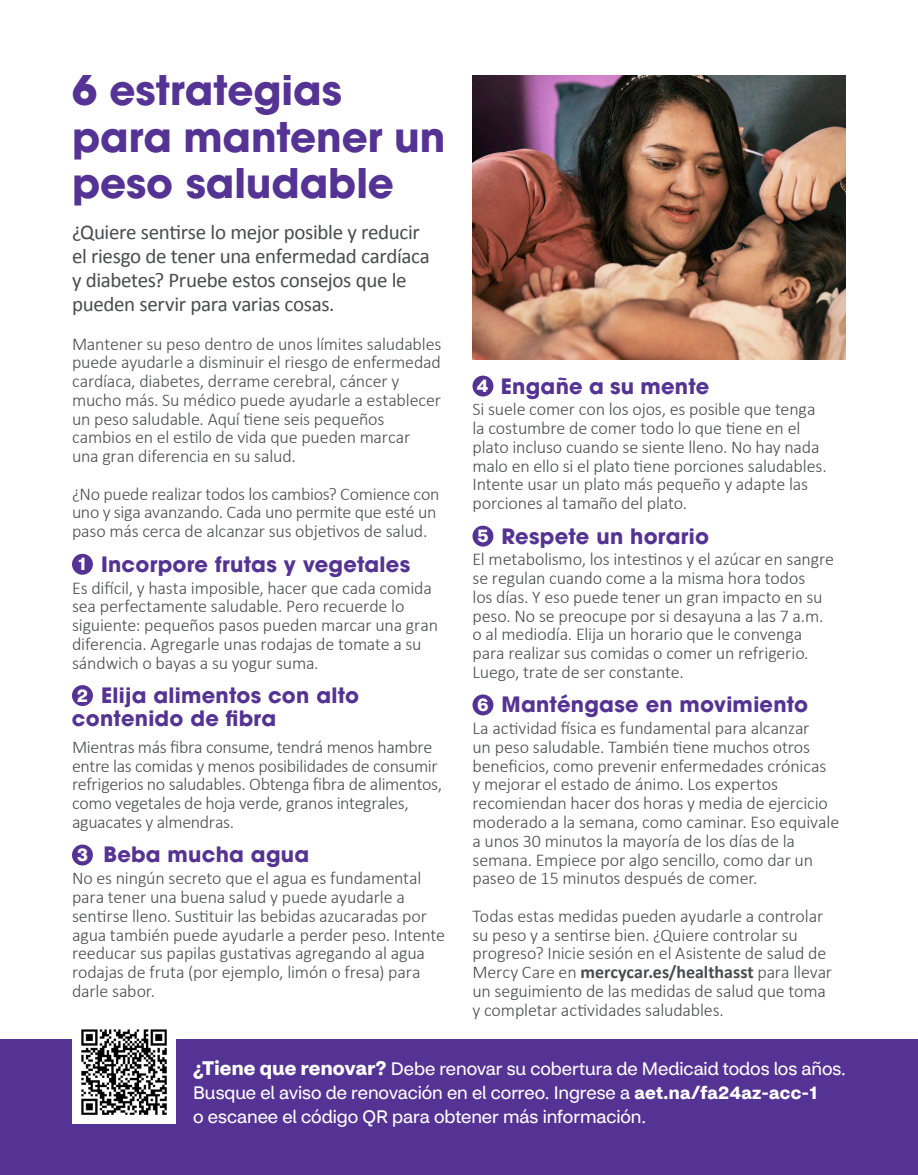
<style>
.page{position:relative;width:918px;height:1175px;background:#fff}
.page>*{position:absolute;margin:0;border:0;box-sizing:border-box;transform-origin:0 0}
.t1{font:700 40.5px/46.5px "ITC Avant Garde Pro";color:#553394}
.t2{font:21px/24px "Calibri";letter-spacing:-.02em;color:#4b4c4d}
.t3{font:700 21px/22.5px "ITC Avant Garde Pro";letter-spacing:.01em;color:#553394}
.t4{font:300 18px/18.8px "Calibri";letter-spacing:-.01em;color:#4b4c4d}
.t5{font:18px/24px "CVS Health Sans";letter-spacing:-.005em;color:#fff}
.s1{font-family:"CVS Health Sans";font-size:18px;color:#fff}
.s2{font-weight:700}
.s3{font-weight:700;font-size:19.5px}
</style>
<div class="page">
<div style="left:0;top:1040px;width:918px;height:134px;background:#553394"></div>
<div style="left:72px;top:554px;width:21px;height:20px;background:#553394;border-radius:50%"></div>
<div style="left:72px;top:685px;width:21px;height:21px;background:#553394;border-radius:50%"></div>
<div style="left:72px;top:844px;width:21px;height:21px;background:#553394;border-radius:50%"></div>
<img style="left:472px;top:75px;width:374px;height:284px">
<div style="left:472px;top:375px;width:21px;height:21px;background:#553394;border-radius:50%"></div>
<div style="left:472px;top:525px;width:21px;height:21px;background:#553394;border-radius:50%"></div>
<div style="left:472px;top:694px;width:21px;height:21px;background:#553394;border-radius:50%"></div>
<img style="left:72px;top:1029px;width:103px;height:94px">
<h2 class="t1" style="left:72px;top:66px;width:375px">6 estrategias para mantener un peso saludable</h2>
<p class="t2" style="left:72px;top:220px;width:359px">¿Quiere sentirse lo mejor posible y reducir el riesgo de tener una enfermedad cardíaca y diabetes? Pruebe estos consejos que le pueden servir para varias cosas.</p>
<p class="t4" style="left:72px;top:334px;width:371px">Mantener su peso dentro de unos límites saludables puede ayudarle a disminuir el riesgo de enfermedad cardíaca, diabetes, derrame cerebral, cáncer y mucho más. Su médico puede ayudarle a establecer un peso saludable. Aquí tiene seis pequeños cambios en el estilo de vida que pueden marcar<br>una gran diferencia en su salud.</p>
<p class="t4" style="left:72px;top:484px;width:369px">¿No puede realizar todos los cambios? Comience con uno y siga avanzando. Cada uno permite que esté un paso más cerca de alcanzar sus objetivos de salud.</p>
<h3 class="t3" style="left:78px;top:552px;width:334px"><span class="s1">1</span> Incorpore frutas y vegetales</h3>
<p class="t4" style="left:72px;top:578px;width:368px">Es difícil, y hasta imposible, hacer que cada comida sea perfectamente saludable. Pero recuerde lo siguiente: pequeños pasos pueden marcar una gran diferencia. Agregarle unas rodajas de tomate a su sándwich o bayas a su yogur suma.</p>
<h3 class="t3" style="left:72px;top:684px;width:289px"><span class="s1">2</span> Elija alimentos con alto contenido de fibra</h3>
<p class="t4" style="left:72px;top:737px;width:372px">Mientras más fibra consume, tendrá menos hambre entre las comidas y menos posibilidades de consumir refrigerios no saludables. Obtenga fibra de alimentos, como vegetales de hoja verde, granos integrales, aguacates y almendras.</p>
<h3 class="t3" style="left:77px;top:843px;width:234px"><span class="s1">3</span> Beba mucha agua</h3>
<p class="t4" style="left:72px;top:868px;width:375px">No es ningún secreto que el agua es fundamental para tener una buena salud y puede ayudarle a sentirse lleno. Sustituir las bebidas azucaradas por agua también puede ayudarle a perder peso. Intente reeducar sus papilas gustativas agregando al agua rodajas de fruta (por ejemplo, limón o fresa) para darle sabor.</p>
<h3 class="t3" style="left:477px;top:374px;width:234px"><span class="s1">4</span> Engañe a su mente</h3>
<p class="t4" style="left:472px;top:400px;width:356px">Si suele comer con los ojos, es posible que tenga la costumbre de comer todo lo que tiene en el plato incluso cuando se siente lleno. No hay nada malo en ello si el plato tiene porciones saludables.<br>Intente usar un plato más pequeño y adapte las porciones al tamaño del plato.</p>
<h3 class="t3" style="left:478px;top:524px;width:233px"><span class="s1">5</span> Respete un horario</h3>
<p class="t4" style="left:472px;top:550px;width:363px">El metabolismo, los intestinos y el azúcar en sangre se regulan cuando come a la misma hora todos<br>los días. Y eso puede tener un gran impacto en su peso. No se preocupe por si desayuna a las 7 a.m. o al mediodía. Elija un horario que le convenga para realizar sus comidas o comer un refrigerio.<br>Luego, trate de ser constante.</p>
<h3 class="t3" style="left:477px;top:693px;width:332px"><span class="s1">6</span> Manténgase en movimiento</h3>
<p class="t4" style="left:472px;top:718px;width:368px">La actividad física es fundamental para alcanzar<br>un peso saludable. También tiene muchos otros beneficios, como prevenir enfermedades crónicas<br>y mejorar el estado de ánimo. Los expertos recomiendan hacer dos horas y media de ejercicio moderado a la semana, como caminar. Eso equivale a unos 30 minutos la mayoría de los días de la semana. Empiece por algo sencillo, como dar un paseo de 15 minutos después de comer.</p>
<p class="t4" style="left:472px;top:906px;width:361px">Todas estas medidas pueden ayudarle a controlar su peso y a sentirse bien. ¿Quiere controlar su progreso? Inicie sesión en el Asistente de salud de Mercy Care en <span class="s2">mercycar.es/healthasst</span> para llevar un seguimiento de las medidas de salud que toma y completar actividades saludables.</p>
<p class="t5" style="left:193px;top:1057px;width:654px"><span class="s3">¿Tiene que renovar?</span> Debe renovar su cobertura de Medicaid todos los años.<br>Busque el aviso de renovación en el correo. Ingrese a <span class="s2">aet.na/fa24az-acc-1<br></span>o escanee el código QR para obtener más información.</p>
</div>
